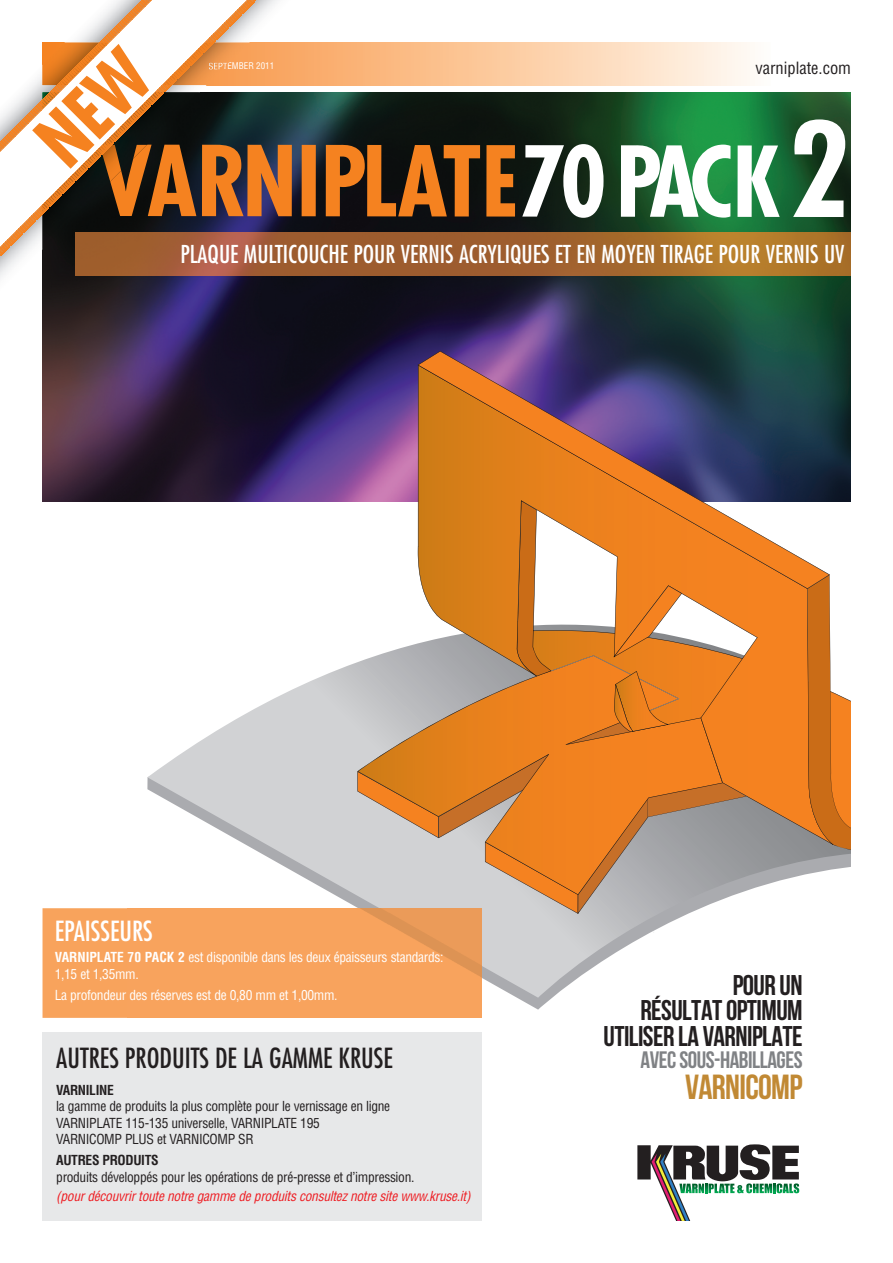
<style>
.page{position:relative;width:893px;height:1263px;background:#fff}
.page>*{position:absolute;margin:0;border:0;box-sizing:border-box;transform-origin:0 0}
.t1{font:700 condensed 94.65px "Futura";color:#f58220}
.t2{font:34.8px "Bebas Neue";letter-spacing:-.02em;color:#c18934}
.t3{font:28.5px/25.5px "Bebas Neue";letter-spacing:-.02em;color:#231f20;text-align:right}
.t4{font:condensed 27px "Futura";color:#231f20}
.t5{font:condensed 27px "Futura";color:#fff}
.t6{font:condensed 24px "Futura";color:#fff}
.t7{font:23.7px "Bebas Neue";letter-spacing:-.02em;color:#808285}
.t8{font:condensed 16.5px "Helvetica";color:#231f20}
.t9{font:condensed 13.5px/16.5px "Helvetica";letter-spacing:-.025em;color:#231f20}
.t10{font:condensed 13.5px/16.5px "Helvetica";letter-spacing:-.025em;color:#fff}
.t11{font:italic condensed 13.5px "Helvetica";letter-spacing:-.02em;color:#ee1d23}
.t12{font:700 condensed 13.5px "Helvetica";letter-spacing:-.025em;color:#231f20}
.t13{font:condensed 9px "Helvetica";color:#fff}
.s1{color:#fff}
.s2{font-size:127.2px;color:#fff}
.s3{font-weight:700}
</style>
<div class="page">
<img style="left:43px;top:92px;width:807px;height:410px">
<svg style="left:323px;top:43px;width:427px;height:42px;background:#fcd1ac"></svg>
<svg style="left:147px;top:463px;width:703px;height:535px"></svg>
<svg style="left:746px;top:365px;width:87px;height:480px;background:#e28333"></svg>
<svg style="left:357px;top:500px;width:389px;height:414px;background:#daa06c"></svg>
<svg style="left:807px;top:575px;width:43px;height:278px"></svg>
<svg style="left:418px;top:351px;width:412px;height:238px;background:#a06f4f"></svg>
<img style="left:323px;top:233px;width:527px;height:42px">
<svg style="left:637px;top:1144px;width:162px;height:76px"></svg>
<div style="left:43px;top:1032px;width:439px;height:188px;background:#e7e8e9"></div>
<div style="left:43px;top:908px;width:85px;height:110px;background:#f8a35c"></div>
<img style="left:128px;top:908px;width:354px;height:110px">
<svg style="left:0;top:0;width:323px;height:310px;background:#6d5d5d"></svg>
<svg style="left:0;top:0;width:256px;height:256px"></svg>
<p class="t13" style="left:208px;top:61px;width:67px">SEPTEMBER 2011</p>
<p class="t8" style="left:755px;top:58px;width:97px">varniplate.com</p>
<h1 class="t1" style="left:99px;top:140px;width:753px">VARNIPLATE<span class="s1">70PACK</span><span class="s2">2</span></h1>
<h3 class="t6" style="left:180px;top:243px;width:666px">PLAQUE MULTICOUCHE POUR VERNIS ACRYLIQUES ET EN MOYEN TIRAGE POUR VERNIS UV</h3>
<h3 class="t5" style="left:55px;top:919px;width:100px">EPAISSEURS</h3>
<p class="t10" style="left:55px;top:949px;width:390px"><span class="s3">VARNIPLATE 70 PACK 2</span> est disponible dans les deux épaisseurs standards:<br>1,15 et 1,35mm.</p>
<p class="t10" style="left:55px;top:987px;width:284px">La profondeur des réserves est de 0,80 mm et 1,00mm.</p>
<h3 class="t4" style="left:56px;top:1045px;width:338px">AUTRES PRODUITS DE LA GAMME KRUSE</h3>
<p class="t12" style="left:56px;top:1082px;width:59px">VARNILINE</p>
<p class="t9" style="left:56px;top:1098px;width:336px">la gamme de produits la plus complète pour le vernissage en ligne<br>VARNIPLATE 115-135 universelle, VARNIPLATE 195<br>VARNICOMP PLUS et VARNICOMP SR</p>
<p class="t12" style="left:56px;top:1153px;width:104px">AUTRES PRODUITS</p>
<p class="t9" style="left:56px;top:1169px;width:360px">produits développés pour les opérations de pré-presse et d’impression.</p>
<p class="t11" style="left:56px;top:1189px;width:416px">(pour découvrir toute notre gamme de produits consultez notre site www.kruse.it)</p>
<h3 class="t3" style="left:604px;top:972px;width:200px">POUR UN<br>RÉSULTATOPTIMUM<br>UTILISER LA VARNIPLATE</h3>
<h3 class="t7" style="left:640px;top:1046px;width:164px">AVECSOUS-HABILLAGES</h3>
<h2 class="t2" style="left:685px;top:1067px;width:119px">VARNICOMP</h2>
</div>
